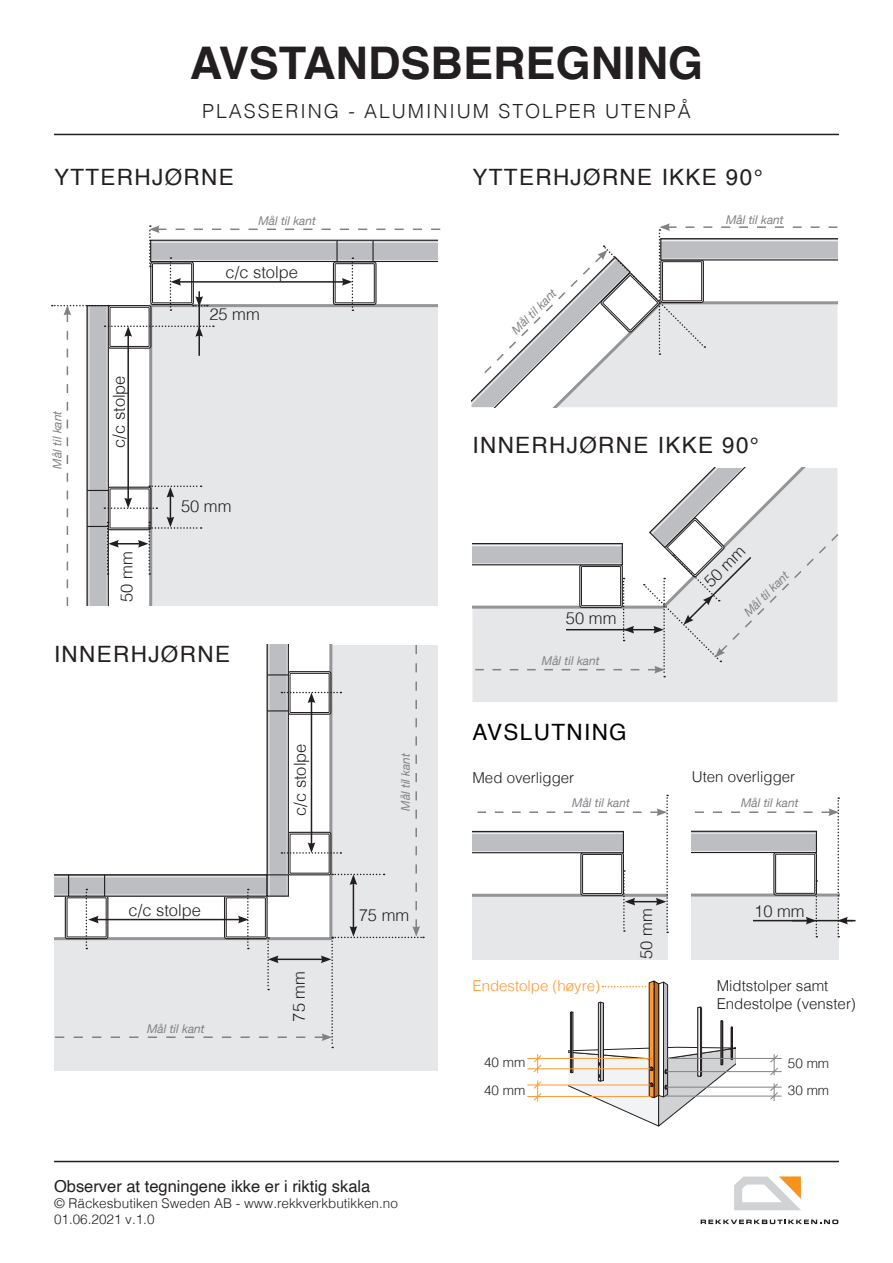
<style>
.page{position:relative;width:893px;height:1263px;background:#fff}
.page>*{position:absolute;margin:0;border:0;box-sizing:border-box;transform-origin:0 0}
.Rubrik_huvud{font:700 45px "Helvetica";color:#231f20}
.Mellanrubrik{font:22.5px "Helvetica";letter-spacing:.06em;color:#231f20}
.Mellanrubrik-2{font:22.5px "Helvetica";letter-spacing:.06em;color:#000}
.Underrubrik{font:300 19.5px "Helvetica";letter-spacing:.1em;color:#231f20}
.Mått{font:300 16.5px "Helvetica";color:#231f20}
.Mått-2{font:16.5px "Helvetica";color:#231f20}
.Mått-3{font:300 15px "Helvetica";color:#231f20}
.Mått-4{font:300 15px "Helvetica";color:#f93}
.Mått-5{font:300 13.5px "Helvetica";color:#231f20}
.kursiv_liten_text{font:italic 12px "Helvetica Neue";color:#808285}
</style>
<div class="page">
<div style="left:472px;top:677px;width:365px;height:25px;background:#e6e7e9"></div>
<div style="left:472px;top:895px;width:196px;height:64px;background:#e6e7e9"></div>
<div style="left:54px;top:939px;width:384px;height:131px;background:#e6e7e9"></div>
<div style="left:331px;top:645px;width:107px;height:362px;background:#e6e7e9"></div>
<div style="left:692px;top:895px;width:147px;height:64px;background:#e6e7e9"></div>
<hr style="left:667px;top:1058px;width:115px;height:1px;background:#808285">
<hr style="left:527px;top:1058px;width:124px;height:1px;background:#f93">
<hr style="left:666px;top:1071px;width:116px;height:1px;background:#808285">
<hr style="left:527px;top:1068px;width:124px;height:1px;background:#f93">
<hr style="left:666px;top:1087px;width:116px;height:1px;background:#808285">
<hr style="left:527px;top:1084px;width:124px;height:1px;background:#f93">
<hr style="left:665px;top:1096px;width:117px;height:1px;background:#808285">
<hr style="left:527px;top:1096px;width:124px;height:1px;background:#f93">
<svg style="left:471px;top:223px;width:366px;height:184px"></svg>
<svg style="left:472px;top:468px;width:367px;height:209px"></svg>
<svg style="left:769px;top:1054px;width:10px;height:22px"></svg>
<svg style="left:533px;top:1054px;width:9px;height:19px"></svg>
<svg style="left:533px;top:1080px;width:9px;height:21px"></svg>
<svg style="left:769px;top:1083px;width:10px;height:18px"></svg>
<svg style="left:52px;top:225px;width:388px;height:381px"></svg>
<svg style="left:472px;top:795px;width:196px;height:138px"></svg>
<svg style="left:54px;top:645px;width:370px;height:403px"></svg>
<hr style="left:792px;top:920px;width:63px;height:1px;background:#231f20">
<svg style="left:692px;top:797px;width:161px;height:140px"></svg>
<svg style="left:568px;top:980px;width:168px;height:146px"></svg>
<svg style="left:734px;top:1176px;width:67px;height:34px"></svg>
<svg style="left:701px;top:1219px;width:137px;height:5px"></svg>
<hr style="left:54px;top:1161px;width:785px;height:1px;background:#231f20">
<hr style="left:54px;top:134px;width:785px;height:1px;background:#231f20">
<p class="Rubrik_huvud" style="left:190px;top:27px;width:515px">AVSTANDSBEREGNING</p>
<p class="Underrubrik" style="left:202px;top:94px;width:490px">PLASSERING - ALUMINIUM STOLPER UTENPÅ</p>
<p class="Mellanrubrik" style="left:54px;top:160px;width:181px">YTTERHJØRNE</p>
<p class="kursiv_liten_text" style="left:258px;top:212px;width:59px">Mål til kant</p>
<p class="Mått" style="left:226px;top:259px;width:74px">c/c stolpe</p>
<p class="kursiv_liten_text" style="left:49px;top:468px;width:59px;rotate:-90deg">Mål til kant</p>
<p class="Mått" style="left:105px;top:448px;width:74px;rotate:-90deg">c/c stolpe</p>
<p class="Mått" style="left:113px;top:602px;width:52px;rotate:-90deg">50 mm</p>
<p class="Mått" style="left:209px;top:300px;width:52px">25 mm</p>
<p class="Mått" style="left:181px;top:492px;width:52px">50 mm</p>
<p class="Mellanrubrik" style="left:54px;top:637px;width:178px">INNERHJØRNE</p>
<p class="Mått" style="left:129px;top:896px;width:74px">c/c stolpe</p>
<p class="kursiv_liten_text" style="left:147px;top:1020px;width:59px">Mål til kant</p>
<p class="Mått" style="left:286px;top:816px;width:74px;rotate:-90deg">c/c stolpe</p>
<p class="Mått" style="left:285px;top:1021px;width:52px;rotate:-90deg">75 mm</p>
<p class="Mellanrubrik" style="left:472px;top:160px;width:292px">YTTERHJØRNE IKKE 90°</p>
<p class="kursiv_liten_text" style="left:508px;top:325px;width:59px;rotate:-45deg">Mål til kant</p>
<p class="kursiv_liten_text" style="left:726px;top:211px;width:59px">Mål til kant</p>
<p class="Mellanrubrik" style="left:472px;top:428px;width:288px">INNERHJØRNE IKKE 90°</p>
<p class="kursiv_liten_text" style="left:397px;top:811px;width:59px;rotate:-90deg">Mål til kant</p>
<p class="Mått" style="left:566px;top:604px;width:52px">50 mm</p>
<p class="kursiv_liten_text" style="left:542px;top:652px;width:59px">Mål til kant</p>
<p class="Mått" style="left:697px;top:574px;width:52px;rotate:-45deg">50 mm</p>
<p class="kursiv_liten_text" style="left:740px;top:608px;width:59px;rotate:-45deg">Mål til kant</p>
<p class="Mellanrubrik-2" style="left:472px;top:715px;width:156px">AVSLUTNING</p>
<p class="Mått-3" style="left:472px;top:764px;width:103px">Med overligger</p>
<p class="Mått-3" style="left:692px;top:764px;width:105px">Uten overligger</p>
<p class="kursiv_liten_text" style="left:572px;top:794px;width:59px">Mål til kant</p>
<p class="kursiv_liten_text" style="left:741px;top:794px;width:59px">Mål til kant</p>
<p class="Mått" style="left:359px;top:901px;width:52px">75 mm</p>
<p class="Mått" style="left:754px;top:897px;width:52px">10 mm</p>
<p class="Mått" style="left:632px;top:959px;width:52px;rotate:-90deg">50 mm</p>
<p class="Mått-4" style="left:472px;top:972px;width:129px">Endestolpe (høyre)</p>
<p class="Mått-3" style="left:717px;top:972px;width:113px">Midtstolper samt</p>
<p class="Mått-3" style="left:717px;top:990px;width:141px">Endestolpe (venster)</p>
<p class="Mått-5" style="left:484px;top:1051px;width:43px">40 mm</p>
<p class="Mått-5" style="left:788px;top:1052px;width:43px">50 mm</p>
<p class="Mått-5" style="left:484px;top:1079px;width:43px">40 mm</p>
<p class="Mått-5" style="left:788px;top:1079px;width:43px">30 mm</p>
<p class="Mått-2" style="left:54px;top:1173px;width:318px">Observer at tegningene ikke er i riktig skala</p>
<p class="Mått-5" style="left:54px;top:1192px;width:345px">© Räckesbutiken Sweden AB - www.rekkverkbutikken.no</p>
<p class="Mått-5" style="left:54px;top:1208px;width:102px">01.06.2021 v.1.0</p>
</div>
